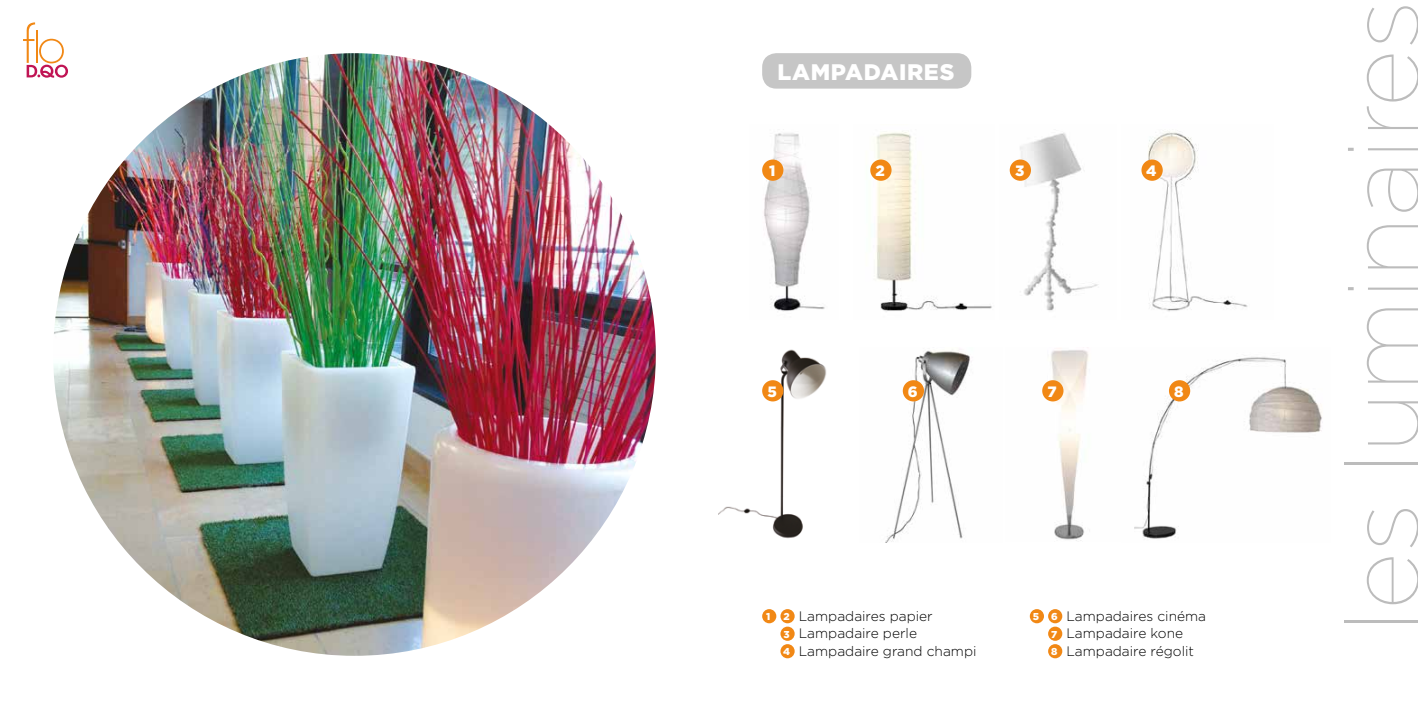
<style>
.page{position:relative;width:1418px;height:709px;background:#fff}
.page>*{position:absolute;margin:0;border:0;box-sizing:border-box;transform-origin:0 0}
.t1{font:100 100px "Gotham";color:#bcbcbc}
.t2{font:900 22.5px "Gotham";letter-spacing:.03em;color:#fff}
.t3{font:900 15px "Gotham";color:#fff}
.t4{font:300 13.75px/17.5px "Gotham";color:#000}
.t5{font:900 10px "Gotham";color:#fff}
.s1{font-weight:900;font-size:10px;color:#fff}
</style>
<div class="page">
<img style="left:53px;top:53px;width:603px;height:603px;border-radius:301px">
<div style="left:762px;top:53px;width:209px;height:36px;background:#c6c6c6;border-radius:14px"></div>
<img style="left:762px;top:133px;width:63px;height:179px">
<img style="left:718px;top:349px;width:109px;height:190px">
<img style="left:1134px;top:357px;width:188px;height:182px">
<img style="left:870px;top:131px;width:122px;height:181px">
<img style="left:1042px;top:350px;width:47px;height:191px">
<img style="left:885px;top:349px;width:87px;height:193px">
<img style="left:1016px;top:133px;width:82px;height:178px">
<img style="left:1148px;top:131px;width:100px;height:181px">
<div style="left:762px;top:159px;width:21px;height:22px;background:#f18815;border-radius:50%"></div>
<div style="left:762px;top:380px;width:21px;height:21px;background:#f18815;border-radius:50%"></div>
<div style="left:870px;top:159px;width:21px;height:22px;background:#f18815;border-radius:50%"></div>
<div style="left:902px;top:380px;width:22px;height:21px;background:#f18815;border-radius:50%"></div>
<div style="left:1009px;top:159px;width:22px;height:22px;background:#f18815;border-radius:50%"></div>
<div style="left:1042px;top:380px;width:21px;height:21px;background:#f18815;border-radius:50%"></div>
<div style="left:1141px;top:159px;width:21px;height:22px;background:#f18815;border-radius:50%"></div>
<div style="left:1168px;top:380px;width:22px;height:21px;background:#f18815;border-radius:50%"></div>
<div style="left:762px;top:609px;width:14px;height:14px;background:#f18815;border-radius:50%"></div>
<div style="left:780px;top:609px;width:14px;height:14px;background:#f18815;border-radius:50%"></div>
<div style="left:780px;top:626px;width:14px;height:15px;background:#f18815;border-radius:50%"></div>
<div style="left:780px;top:644px;width:14px;height:14px;background:#f18815;border-radius:50%"></div>
<div style="left:1029px;top:609px;width:15px;height:14px;background:#f18815;border-radius:50%"></div>
<div style="left:1048px;top:609px;width:14px;height:14px;background:#f18815;border-radius:50%"></div>
<div style="left:1048px;top:626px;width:14px;height:15px;background:#f18815;border-radius:50%"></div>
<div style="left:1048px;top:644px;width:14px;height:14px;background:#f18815;border-radius:50%"></div>
<svg style="left:23px;top:22px;width:45px;height:56px"></svg>
<h2 class="t2" style="left:777px;top:56px;width:178px">LAMPADAIRES</h2>
<p class="t3" style="left:769px;top:160px;width:8px">1</p>
<p class="t3" style="left:875px;top:160px;width:11px">2</p>
<p class="t3" style="left:1015px;top:160px;width:11px">3</p>
<p class="t3" style="left:1146px;top:160px;width:12px">4</p>
<p class="t3" style="left:767px;top:381px;width:11px">5</p>
<p class="t3" style="left:907px;top:381px;width:11px">6</p>
<p class="t3" style="left:1047px;top:381px;width:11px">7</p>
<p class="t3" style="left:1174px;top:381px;width:11px">8</p>
<p class="t5" style="left:766px;top:609px;width:6px">1</p>
<p class="t4" style="left:783px;top:607px;width:195px"><span class="s1">2</span> Lampadaires papier<br><span class="s1">3</span> Lampadaire perle<br><span class="s1">4</span> Lampadaire grand champi</p>
<p class="t4" style="left:1032px;top:607px;width:175px;text-align:center"><span class="s1">5 6</span> Lampadaires cinéma<br><span class="s1">7</span> Lampadaire kone<br><span class="s1">8</span> Lampadaire régolit</p>
<h1 class="t1" style="left:1321px;top:632px;width:633px;rotate:-90deg">les luminaires</h1>
</div>
